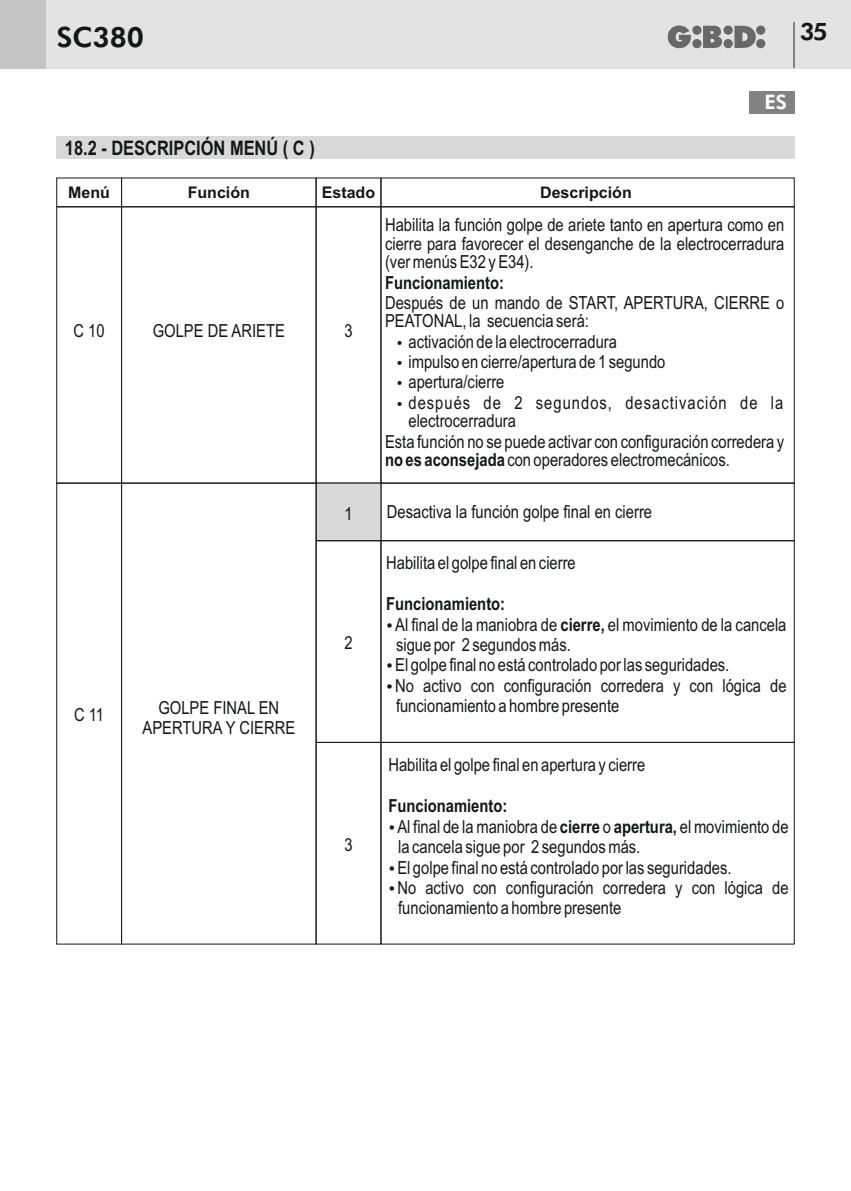
<style>
.page{position:relative;width:851px;height:1191px;background:#fff}
.page>*{position:absolute;margin:0;border:0;box-sizing:border-box;transform-origin:0 0}
.t1{font:800 28px "Futura BT";color:#151616}
.t2{font:800 24px "Futura BT";color:#151616}
.t3{font:700 20px "Arial Narrow";color:#151616}
.t4{font:800 20px "Futura BT";color:#fff}
.t5{font:18px/20.4px "Arial Narrow";color:#151616}
.t6{font:700 18px "Arial Narrow";color:#151616}
.t7{font:700 16px "Arial";color:#151616}
.t8{font:700 16px "Arial Narrow";color:#151616}
.s1{font-weight:700}
</style>
<div class="page">
<div style="left:0;top:0;width:850px;height:68px;background:#e3e3e3"></div>
<div style="left:0;top:0;width:45px;height:68px;background:#c5c5c5"></div>
<svg style="left:667px;top:26px;width:98px;height:22px"></svg>
<hr style="left:793px;top:23px;width:2px;height:45px;background:#818281">
<div style="left:748px;top:91px;width:46px;height:22px;background:#818281"></div>
<div style="left:57px;top:136px;width:737px;height:23px;background:#d9d9da"></div>
<div style="left:56px;top:178px;width:66px;height:29px;border:1px solid #151616"></div>
<div style="left:380px;top:178px;width:414px;height:29px;border:1px solid #151616"></div>
<div style="left:316px;top:178px;width:65px;height:29px;border:1px solid #151616"></div>
<div style="left:121px;top:178px;width:195px;height:29px;border:1px solid #151616"></div>
<div style="left:316px;top:207px;width:65px;height:276px;border:1px solid #151616"></div>
<div style="left:56px;top:483px;width:66px;height:461px;border:1px solid #151616"></div>
<div style="left:380px;top:483px;width:414px;height:58px;border:1px solid #151616"></div>
<div style="left:316px;top:483px;width:65px;height:57px;background:#d9d9da"></div>
<div style="left:121px;top:483px;width:195px;height:461px;border:1px solid #151616"></div>
<div style="left:56px;top:207px;width:66px;height:276px;border:1px solid #151616"></div>
<div style="left:380px;top:540px;width:414px;height:202px;border:1px solid #151616"></div>
<div style="left:316px;top:540px;width:65px;height:202px;border:1px solid #151616"></div>
<div style="left:380px;top:742px;width:414px;height:202px;border:1px solid #151616"></div>
<div style="left:316px;top:742px;width:65px;height:202px;border:1px solid #151616"></div>
<h1 class="t1" style="left:57px;top:26px;width:89px">SC380</h1>
<h2 class="t2" style="left:799px;top:22px;width:29px">35</h2>
<p class="t4" style="left:764px;top:94px;width:24px">ES</p>
<p class="t3" style="left:65px;top:141px;width:251px">18.2 - DESCRIPCIÓN MENÚ ( C )</p>
<p class="t7" style="left:68px;top:186px;width:43px">Menú</p>
<p class="t7" style="left:188px;top:186px;width:64px">Función</p>
<p class="t7" style="left:322px;top:186px;width:55px">Estado</p>
<p class="t7" style="left:540px;top:186px;width:93px">Descripción</p>
<p class="t5" style="left:385px;top:217px;width:401px;line-height:18.4px;text-align:justify">Habilita la función golpe de ariete tanto en apertura como en cierre para favorecer el desenganche de la electrocerradura (ver menús E32 y E34).</p>
<p class="t6" style="left:385px;top:275px;width:120px">Funcionamiento:</p>
<p class="t5" style="left:385px;top:295px;width:401px;line-height:18.4px">Después de un mando de START, APERTURA, CIERRE o<br>PEATONAL, la secuencia será:</p>
<p class="t5" style="left:408px;top:333px;width:376px">activación de la electrocerradura<br>impulso en cierre/apertura de 1 segundo<br>apertura/cierre<br>después de 2 segundos, desactivación de la</p>
<p class="t5" style="left:385px;top:412px;width:401px;text-indent:23px">electrocerradura<br>Esta función no se puede activar con configuración corredera y</p>
<p class="t5" style="left:385px;top:451px;width:346px"><span class="s1">no es aconsejada</span> con operadores electromecánicos.</p>
<p class="t8" style="left:62px;top:142px;width:162px">DESRCIZIONE MENU ( A )</p>
<p class="t5" style="left:74px;top:322px;width:33px">C 10</p>
<p class="t5" style="left:153px;top:322px;width:134px">GOLPE DE ARIETE</p>
<p class="t5" style="left:344px;top:322px;width:10px">3</p>
<p class="t5" style="left:74px;top:706px;width:32px">C 11</p>
<p class="t5" style="left:142px;top:699px;width:154px;text-align:center">GOLPE FINAL EN<br>APERTURA Y CIERRE</p>
<p class="t5" style="left:344px;top:505px;width:10px">1</p>
<p class="t5" style="left:387px;top:503px;width:266px">Desactiva la función golpe final en cierre</p>
<p class="t5" style="left:344px;top:634px;width:10px">2</p>
<p class="t5" style="left:344px;top:836px;width:10px">3</p>
<p class="t5" style="left:386px;top:554px;width:191px">Habilita el golpe final en cierre</p>
<p class="t5" style="left:395px;top:595px;width:393px;text-indent:-9px"><span class="s1">Funcionamiento:<br></span>Al final de la maniobra de <span class="s1">cierre,</span> el movimiento de la cancela sigue por 2 segundos más.<br>El golpe final no está controlado por las seguridades.<br>No activo con configuración corredera y con lógica de funcionamiento a hombre presente</p>
<p class="t5" style="left:388px;top:756px;width:258px">Habilita el golpe final en apertura y cierre</p>
<p class="t5" style="left:397px;top:797px;width:393px;text-indent:-9px"><span class="s1">Funcionamiento:<br></span>Al final de la maniobra de <span class="s1">cierre</span> o <span class="s1">apertura,</span> el movimiento de la cancela sigue por 2 segundos más.<br>El golpe final no está controlado por las seguridades.<br>No activo con configuración corredera y con lógica de funcionamiento a hombre presente</p>
</div>
